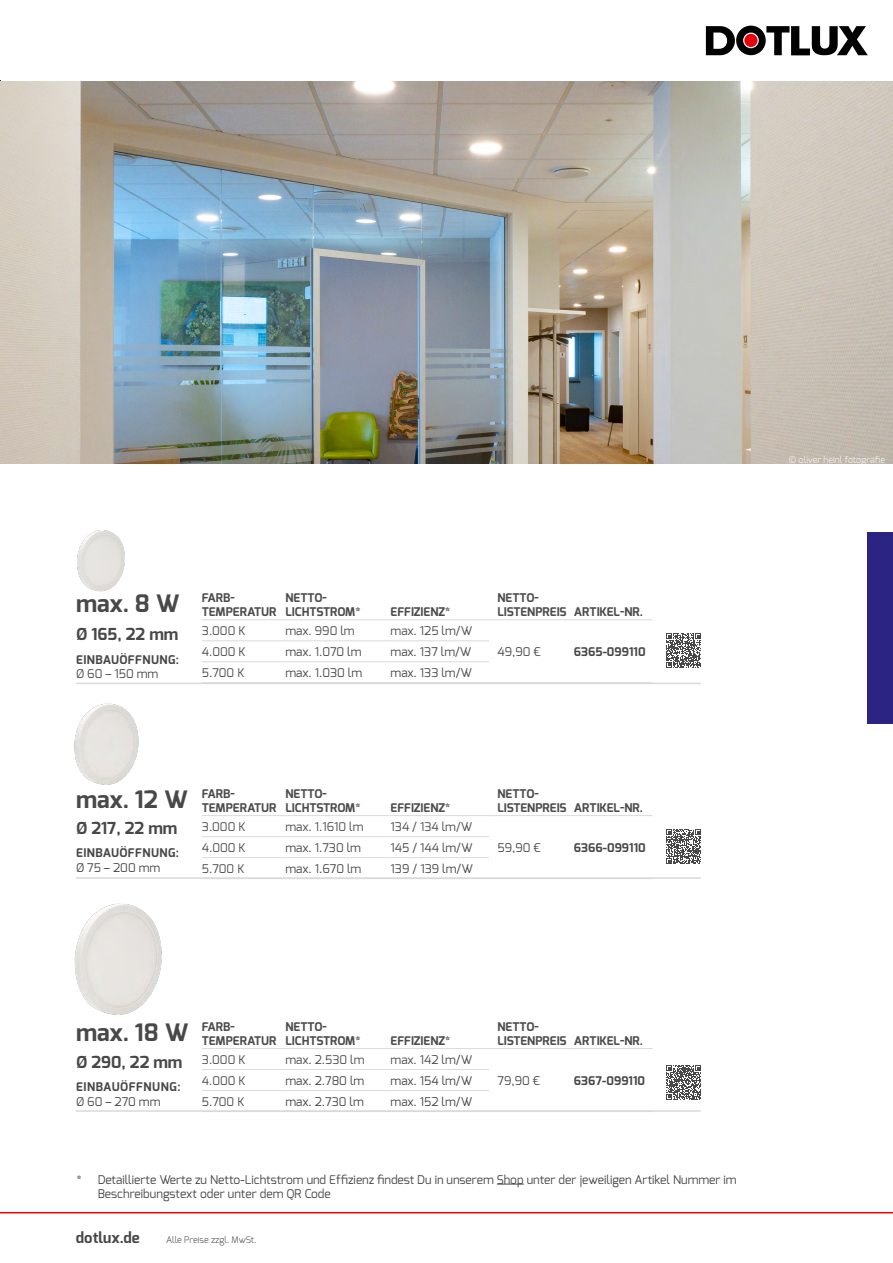
<style>
.page{position:relative;width:893px;height:1263px;background:#fff}
.page>*{position:absolute;margin:0;border:0;box-sizing:border-box;transform-origin:0 0}
.t1{font:700 24px "Exo";color:#474847}
.t2{font:700 16.5px "Exo";color:#474847}
.t3{font:700 15px "Exo";color:#474847}
.t4{font:12px "Exo";color:#474847}
.Absatzformat_1{font:700 12px/14.4px "Exo";color:#4c4c4e}
.t5{font:12px "Exo";color:#4c4c4e}
.t6{font:700 12px/14.4px "Exo";letter-spacing:.04em;color:#474847}
.t7{font:700 12px "Exo";color:#474847}
.t8{font:700 12px/14.4px "Exo";letter-spacing:.05em;color:#474847}
.t9{font:300 9px "Exo";color:#fcfdff}
.t10{font:300 9px "Exo";color:#474847}
.s1{font-weight:400}
</style>
<div class="page">
<svg style="left:706px;top:26px;width:162px;height:29px"></svg>
<div style="left:744px;top:34px;width:13px;height:13px;background:#e7000e;border-radius:50%"></div>
<hr style="left:0;top:1212px;width:893px;height:1px;background:#e7000e">
<img style="left:0;top:81px;width:893px;height:383px">
<div style="left:867px;top:532px;width:26px;height:192px;background:#2b2482"></div>
<hr style="left:202px;top:619px;width:83px;height:1px;background:#d9dadb">
<hr style="left:285px;top:619px;width:106px;height:1px;background:#d9dadb">
<hr style="left:391px;top:619px;width:98px;height:1px;background:#d9dadb">
<hr style="left:489px;top:619px;width:85px;height:1px;background:#d9dadb">
<hr style="left:574px;top:619px;width:79px;height:1px;background:#d9dadb">
<hr style="left:202px;top:640px;width:83px;height:1px;background:#d9dadb">
<hr style="left:285px;top:640px;width:106px;height:1px;background:#d9dadb">
<hr style="left:391px;top:640px;width:98px;height:1px;background:#d9dadb">
<hr style="left:202px;top:661px;width:83px;height:1px;background:#d9dadb">
<hr style="left:285px;top:661px;width:106px;height:1px;background:#d9dadb">
<hr style="left:391px;top:661px;width:98px;height:1px;background:#d9dadb">
<hr style="left:202px;top:682px;width:83px;height:1px;background:#d9dadb">
<hr style="left:285px;top:682px;width:106px;height:1px;background:#d9dadb">
<hr style="left:391px;top:682px;width:98px;height:1px;background:#d9dadb">
<hr style="left:489px;top:682px;width:85px;height:1px;background:#d9dadb">
<hr style="left:574px;top:682px;width:79px;height:1px;background:#d9dadb">
<hr style="left:202px;top:815px;width:83px;height:1px;background:#d9dadb">
<hr style="left:285px;top:815px;width:106px;height:1px;background:#d9dadb">
<hr style="left:391px;top:815px;width:98px;height:1px;background:#d9dadb">
<hr style="left:489px;top:815px;width:85px;height:1px;background:#d9dadb">
<hr style="left:574px;top:815px;width:79px;height:1px;background:#d9dadb">
<hr style="left:202px;top:836px;width:83px;height:1px;background:#d9dadb">
<hr style="left:285px;top:836px;width:106px;height:1px;background:#d9dadb">
<hr style="left:391px;top:836px;width:98px;height:1px;background:#d9dadb">
<hr style="left:202px;top:857px;width:83px;height:1px;background:#d9dadb">
<hr style="left:285px;top:857px;width:106px;height:1px;background:#d9dadb">
<hr style="left:391px;top:857px;width:98px;height:1px;background:#d9dadb">
<hr style="left:76px;top:683px;width:625px;height:1px;background:#d8dada">
<hr style="left:76px;top:877px;width:625px;height:2px;background:#d8dada">
<hr style="left:202px;top:1048px;width:83px;height:1px;background:#d9dadb">
<hr style="left:285px;top:1048px;width:106px;height:1px;background:#d9dadb">
<hr style="left:391px;top:1048px;width:98px;height:1px;background:#d9dadb">
<hr style="left:489px;top:1048px;width:85px;height:1px;background:#d9dadb">
<hr style="left:574px;top:1048px;width:79px;height:1px;background:#d9dadb">
<hr style="left:202px;top:1069px;width:83px;height:1px;background:#d9dadb">
<hr style="left:285px;top:1069px;width:106px;height:1px;background:#d9dadb">
<hr style="left:391px;top:1069px;width:98px;height:1px;background:#d9dadb">
<hr style="left:202px;top:1090px;width:83px;height:1px;background:#d9dadb">
<hr style="left:285px;top:1090px;width:106px;height:1px;background:#d9dadb">
<hr style="left:391px;top:1090px;width:98px;height:1px;background:#d9dadb">
<hr style="left:76px;top:1110px;width:625px;height:2px;background:#d8dada">
<img style="left:77px;top:530px;width:48px;height:62px">
<img style="left:74px;top:703px;width:65px;height:82px">
<img style="left:74px;top:903px;width:88px;height:112px">
<svg style="left:666px;top:633px;width:35px;height:35px"></svg>
<svg style="left:666px;top:829px;width:35px;height:35px"></svg>
<svg style="left:666px;top:1065px;width:35px;height:35px"></svg>
<svg style="left:497px;top:1184px;width:27px;height:1px"></svg>
<p class="t9" style="left:789px;top:453px;width:98px">© oliver heinl fotografie</p>
<p class="t1" style="left:76px;top:588px;width:105px">max. 8 W</p>
<p class="Absatzformat_1" style="left:202px;top:590px;width:76px">FARB-<br>TEMPERATUR</p>
<p class="Absatzformat_1" style="left:285px;top:590px;width:43px">NETTO-</p>
<p class="Absatzformat_1" style="left:285px;top:605px;width:77px">LICHTSTROM*</p>
<p class="Absatzformat_1" style="left:391px;top:605px;width:61px">EFFIZIENZ*</p>
<p class="Absatzformat_1" style="left:497px;top:590px;width:71px">NETTO-<br>LISTENPREIS</p>
<p class="Absatzformat_1" style="left:574px;top:605px;width:70px">ARTIKEL-NR.</p>
<p class="t2" style="left:76px;top:623px;width:104px">Ø 165, 22 mm</p>
<p class="t6" style="left:76px;top:652px;width:104px">EINBAUÖFFNUNG:<br><span class="s1">Ø 60 – 150 mm</span></p>
<p class="t5" style="left:202px;top:623px;width:45px">3.000 K</p>
<p class="t5" style="left:285px;top:623px;width:71px">max. 990 lm</p>
<p class="t5" style="left:391px;top:623px;width:83px">max. 125 lm/W</p>
<p class="t5" style="left:202px;top:644px;width:45px">4.000 K</p>
<p class="t4" style="left:285px;top:644px;width:78px">max. 1.070 lm</p>
<p class="t4" style="left:391px;top:644px;width:82px">max. 137 lm/W</p>
<p class="t4" style="left:497px;top:644px;width:45px">49,90 €</p>
<p class="t7" style="left:574px;top:644px;width:73px">6365-099110</p>
<p class="t5" style="left:202px;top:665px;width:44px">5.700 K</p>
<p class="t4" style="left:285px;top:665px;width:78px">max. 1.030 lm</p>
<p class="t4" style="left:391px;top:665px;width:83px">max. 133 lm/W</p>
<p class="t1" style="left:76px;top:784px;width:113px">max. 12 W</p>
<p class="Absatzformat_1" style="left:202px;top:786px;width:76px">FARB-<br>TEMPERATUR</p>
<p class="Absatzformat_1" style="left:285px;top:786px;width:43px">NETTO-</p>
<p class="Absatzformat_1" style="left:285px;top:801px;width:77px">LICHTSTROM*</p>
<p class="Absatzformat_1" style="left:391px;top:801px;width:61px">EFFIZIENZ*</p>
<p class="Absatzformat_1" style="left:497px;top:786px;width:71px">NETTO-<br>LISTENPREIS</p>
<p class="Absatzformat_1" style="left:574px;top:801px;width:70px">ARTIKEL-NR.</p>
<p class="t2" style="left:76px;top:817px;width:103px">Ø 217, 22 mm</p>
<p class="t6" style="left:76px;top:846px;width:104px">EINBAUÖFFNUNG:<br><span class="s1">Ø 75 – 200 mm</span></p>
<p class="t5" style="left:202px;top:819px;width:45px">3.000 K</p>
<p class="t5" style="left:285px;top:819px;width:79px">max. 1.1610 lm</p>
<p class="t5" style="left:391px;top:819px;width:83px">134 / 134 lm/W</p>
<p class="t5" style="left:202px;top:840px;width:45px">4.000 K</p>
<p class="t4" style="left:285px;top:840px;width:77px">max. 1.730 lm</p>
<p class="t4" style="left:391px;top:840px;width:84px">145 / 144 lm/W</p>
<p class="t4" style="left:497px;top:840px;width:45px">59,90 €</p>
<p class="t7" style="left:574px;top:840px;width:73px">6366-099110</p>
<p class="t5" style="left:202px;top:861px;width:44px">5.700 K</p>
<p class="t4" style="left:285px;top:861px;width:77px">max. 1.670 lm</p>
<p class="t4" style="left:391px;top:861px;width:84px">139 / 139 lm/W</p>
<p class="t1" style="left:76px;top:1017px;width:114px">max. 18 W</p>
<p class="t2" style="left:76px;top:1051px;width:108px">Ø 290, 22 mm</p>
<p class="t8" style="left:76px;top:1080px;width:106px">EINBAUÖFFNUNG:<br><span class="s1">Ø 60 – 270 mm</span></p>
<p class="Absatzformat_1" style="left:202px;top:1019px;width:76px">FARB-<br>TEMPERATUR</p>
<p class="Absatzformat_1" style="left:285px;top:1019px;width:43px">NETTO-</p>
<p class="Absatzformat_1" style="left:285px;top:1034px;width:77px">LICHTSTROM*</p>
<p class="Absatzformat_1" style="left:391px;top:1034px;width:61px">EFFIZIENZ*</p>
<p class="Absatzformat_1" style="left:497px;top:1019px;width:71px">NETTO-<br>LISTENPREIS</p>
<p class="Absatzformat_1" style="left:574px;top:1034px;width:70px">ARTIKEL-NR.</p>
<p class="t5" style="left:202px;top:1052px;width:45px">3.000 K</p>
<p class="t5" style="left:285px;top:1052px;width:81px">max. 2.530 lm</p>
<p class="t5" style="left:391px;top:1052px;width:83px">max. 142 lm/W</p>
<p class="t5" style="left:202px;top:1073px;width:45px">4.000 K</p>
<p class="t4" style="left:285px;top:1073px;width:80px">max. 2.780 lm</p>
<p class="t4" style="left:391px;top:1073px;width:83px">max. 154 lm/W</p>
<p class="t4" style="left:497px;top:1073px;width:44px">79,90 €</p>
<p class="t7" style="left:574px;top:1073px;width:73px">6367-099110</p>
<p class="t5" style="left:202px;top:1094px;width:44px">5.700 K</p>
<p class="t4" style="left:285px;top:1094px;width:80px">max. 2.730 lm</p>
<p class="t4" style="left:391px;top:1094px;width:83px">max. 152 lm/W</p>
<p class="t4" style="left:76px;top:1171px;width:662px">* Detaillierte Werte zu Netto-Lichtstrom und Effizienz findest Du in unserem Shop unter der jeweiligen Artikel Nummer im</p>
<p class="t4" style="left:98px;top:1186px;width:235px">Beschreibungstext oder unter dem QR Code</p>
<p class="t3" style="left:76px;top:1228px;width:65px">dotlux.de</p>
<p class="t10" style="left:166px;top:1234px;width:92px">Alle Preise zzgl. MwSt.</p>
</div>
